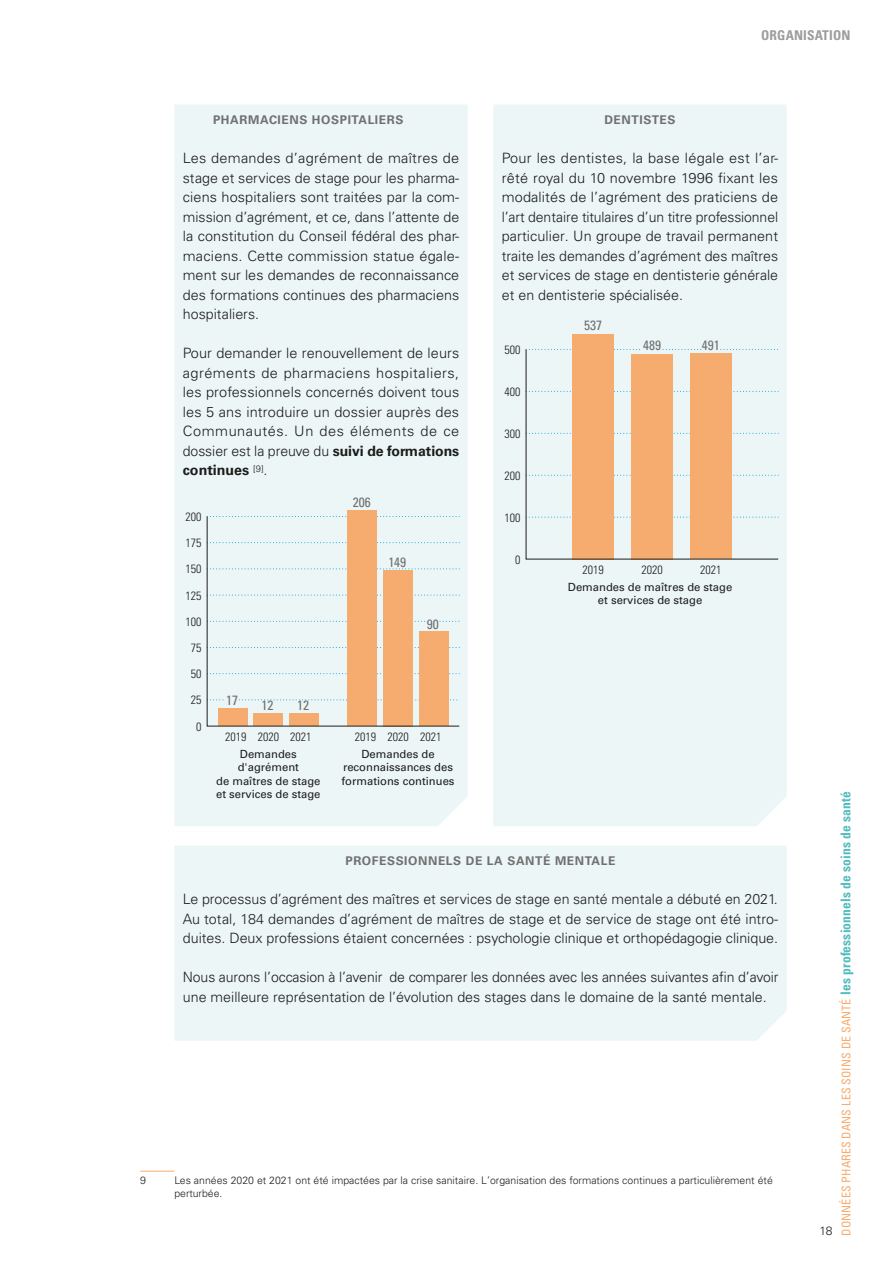
<style>
.page{position:relative;width:893px;height:1263px;background:#fff}
.page>*{position:absolute;margin:0;border:0;box-sizing:border-box;transform-origin:0 0}
.t1{font:300 14.25px/19.5px "Univers LT Std";color:#1d1d1b;text-align:justify}
.t2{font:condensed 13.5px "Univers LT Std";color:#70706f}
.t3{font:700 condensed 13.5px "Univers LT Std";color:#9d9d9d}
.t4{font:300 condensed 12px "Univers LT Std";color:#1d1d1b}
.t5{font:condensed 12px "Univers LT Std";letter-spacing:.01em;color:#f7ac6f}
.Grafiektitel{font:700 12px "Univers LT Std";letter-spacing:.05em;color:#70706f}
.t6{font:300 12px "Univers LT Std";color:#1d1d1b}
.t7{font:11.25px/13.5px "Univers LT Std";color:#1d1d1b;text-align:center}
.Voetnoot{font:300 10.5px/12.8px "Univers LT Std";color:#1d1d1b}
.s1{font-weight:700}
.s2{font-weight:700;font-size:13.5px;color:#51bcbe}
</style>
<div class="page">
<div style="left:174px;top:105px;width:294px;height:721px;background:#ecf6f7"></div>
<div style="left:493px;top:105px;width:294px;height:721px;background:#ecf6f7"></div>
<div style="left:174px;top:846px;width:613px;height:195px;background:#ecf6f7"></div>
<hr style="left:140px;top:1171px;width:34px;height:1px;background:#f7ac6f">
<div style="left:348px;top:510px;width:29px;height:216px;background:#f7ac6f"></div>
<svg style="left:206px;top:516px;width:254px;height:211px;background:#ebdece"></svg>
<div style="left:573px;top:334px;width:41px;height:225px;background:#f7ac6f"></div>
<svg style="left:525px;top:349px;width:254px;height:211px"></svg>
<p class="Grafiektitel" style="left:213px;top:113px;width:192px">PHARMACIENS HOSPITALIERS</p>
<p class="t1" style="left:183px;top:148px;width:278px">Les demandes d’agrément de maîtres de stage et services de stage pour les pharma&shy;ciens hospitaliers sont traitées par la com&shy;mission d’agrément, et ce, dans l’attente de la constitution du Conseil fédéral des phar&shy;maciens. Cette commission statue égale&shy;ment sur les demandes de reconnaissance des formations continues des pharmaciens hospitaliers.</p>
<p class="t1" style="left:183px;top:343px;width:278px">Pour demander le renouvellement de leurs agréments de pharmaciens hospitaliers, les professionnels concernés doivent tous les 5 ans introduire un dossier auprès des Communautés. Un des éléments de ce dossier est la preuve du <span class="s1">suivi de formations continues</span> <sup>[9]</sup>.</p>
<p class="t4" style="left:186px;top:509px;width:17px">200</p>
<p class="t4" style="left:186px;top:536px;width:17px">175</p>
<p class="t4" style="left:186px;top:562px;width:17px">150</p>
<p class="t4" style="left:186px;top:588px;width:17px">125</p>
<p class="t4" style="left:186px;top:614px;width:17px">100</p>
<p class="t4" style="left:191px;top:640px;width:12px">75</p>
<p class="t4" style="left:191px;top:667px;width:12px">50</p>
<p class="t4" style="left:191px;top:693px;width:12px">25</p>
<p class="t2" style="left:226px;top:692px;width:13px">17</p>
<p class="t2" style="left:262px;top:697px;width:13px">12</p>
<p class="t2" style="left:297px;top:697px;width:13px">12</p>
<p class="t2" style="left:353px;top:494px;width:19px">206</p>
<p class="t2" style="left:388px;top:553px;width:19px">149</p>
<p class="t2" style="left:427px;top:615px;width:13px">90</p>
<p class="t3" style="left:761px;top:26px;width:17px">ORGANISATION</p>
<p class="Grafiektitel" style="left:604px;top:113px;width:73px">DENTISTES</p>
<p class="t1" style="left:502px;top:148px;width:278px">Pour les dentistes, la base légale est l’ar&shy;rêté royal du 10 novembre 1996 fixant les modalités de l’agrément des praticiens de l’art dentaire titulaires d’un titre professionnel particulier. Un groupe de travail permanent traite les demandes d’agrément des maîtres et services de stage en dentisterie générale et en dentisterie spécialisée.</p>
<p class="t4" style="left:505px;top:342px;width:17px">500</p>
<p class="t4" style="left:505px;top:384px;width:17px">400</p>
<p class="t4" style="left:505px;top:426px;width:17px">300</p>
<p class="t4" style="left:505px;top:468px;width:17px">200</p>
<p class="t4" style="left:505px;top:510px;width:17px">100</p>
<p class="t4" style="left:515px;top:552px;width:7px">0</p>
<p class="t2" style="left:584px;top:317px;width:19px">537</p>
<p class="t2" style="left:643px;top:337px;width:19px">489</p>
<p class="t2" style="left:702px;top:336px;width:19px">491</p>
<p class="t4" style="left:583px;top:562px;width:23px">2019</p>
<p class="t4" style="left:641px;top:562px;width:23px">2020</p>
<p class="t4" style="left:700px;top:562px;width:23px">2021</p>
<p class="t7" style="left:568px;top:580px;width:166px">Demandes de maîtres de stage et services de stage</p>
<p class="t4" style="left:196px;top:719px;width:7px">0</p>
<p class="t4" style="left:225px;top:729px;width:88px">2019 2020 2021</p>
<p class="t4" style="left:355px;top:729px;width:88px">2019 2020 2021</p>
<p class="t7" style="left:216px;top:747px;width:106px">Demandes d'agrément<br>de maîtres de stage et services de stage</p>
<p class="t7" style="left:341px;top:747px;width:115px">Demandes de reconnaissances des formations continues</p>
<p class="Grafiektitel" style="left:346px;top:854px;width:271px">PROFESSIONNELS DE LA SANTÉ MENTALE</p>
<p class="t1" style="left:183px;top:889px;width:597px">Le processus d’agrément des maîtres et services de stage en santé mentale a débuté en 2021.</p>
<p class="t1" style="left:183px;top:909px;width:597px">Au total, 184 demandes d’agrément de maîtres de stage et de service de stage ont été intro&shy;duites. Deux professions étaient concernées : psychologie clinique et orthopédagogie clinique.</p>
<p class="t1" style="left:183px;top:967px;width:597px">Nous aurons l’occasion à l’avenir de comparer les données avec les années suivantes afin d’avoir une meilleure représentation de l’évolution des stages dans le domaine de la santé mentale.</p>
<p class="Voetnoot" style="left:140px;top:1174px;width:7px">9</p>
<p class="Voetnoot" style="left:174px;top:1174px;width:600px">Les années 2020 et 2021 ont été impactées par la crise sanitaire. L’organisation des formations continues a particulièrement été perturbée.</p>
<p class="t5" style="left:839px;top:1236px;width:446px;rotate:-90deg">DONNÉES PHARES DANS LES SOINS DE SANTÉ <span class="s2">LES PROFESSIONNELS DE SOINS DE SANTÉ</span></p>
<p class="t6" style="left:819px;top:1223px;width:14px">18</p>
</div>
